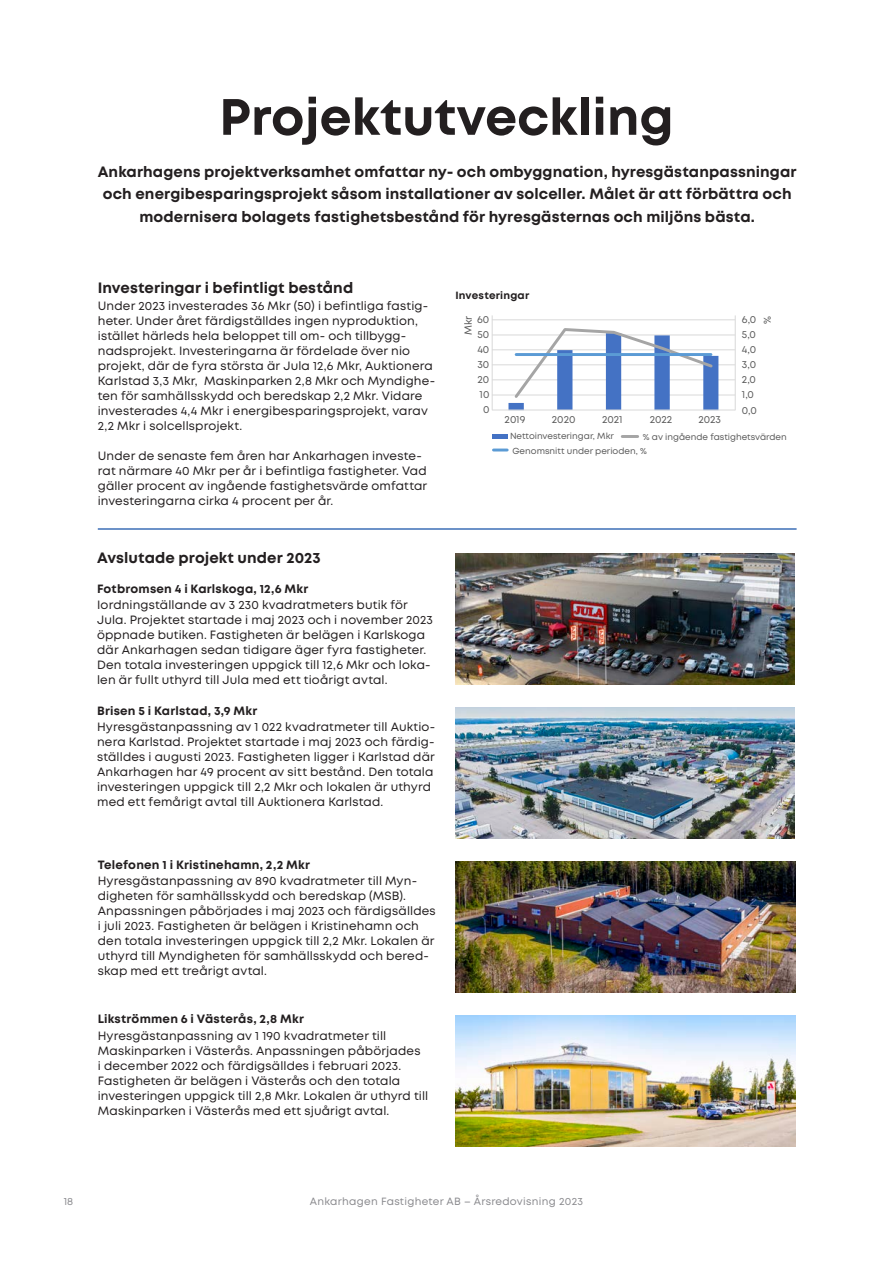
<style>
.page{position:relative;width:893px;height:1263px;background:#fff}
.page>*{position:absolute;margin:0;border:0;box-sizing:border-box;transform-origin:0 0}
.t1{font:700 51px "Mont";color:#231f20}
.Ingress_MW{font:700 15px/22.5px "Mont";letter-spacing:.01em;color:#231f20;text-align:center}
.Brödtext_MW{font:12px/15px "Mont";letter-spacing:.01em;color:#231f20}
.t2{font:700 12px "Mont";letter-spacing:.015em;color:#231f20}
.t3{font:10.5px "Mont";letter-spacing:.025em;color:#8a8a8e}
.INGRESS{font:700 10.5px "Mont";letter-spacing:.02em;color:#231f20}
.t4{font:10.35px "Mont";color:#595959}
.t5{font:8.85px/13.5px "Mont";color:#595959}
</style>
<div class="page">
<img style="left:455px;top:553px;width:339px;height:131px">
<img style="left:455px;top:707px;width:340px;height:131px">
<img style="left:455px;top:862px;width:340px;height:130px">
<img style="left:455px;top:1016px;width:340px;height:131px">
<hr style="left:492px;top:395px;width:243px;height:1px;background:#d9d9d9">
<hr style="left:492px;top:379px;width:243px;height:1px;background:#d9d9d9">
<hr style="left:492px;top:364px;width:243px;height:1px;background:#d9d9d9">
<hr style="left:492px;top:349px;width:243px;height:1px;background:#d9d9d9">
<hr style="left:492px;top:335px;width:243px;height:1px;background:#d9d9d9">
<hr style="left:492px;top:319px;width:243px;height:1px;background:#d9d9d9">
<hr style="left:492px;top:410px;width:243px;height:1px;background:#d9d9d9">
<svg style="left:508px;top:328px;width:210px;height:82px"></svg>
<hr style="left:516px;top:353px;width:195px;height:3px;background:#5b9bd5">
<hr style="left:492px;top:435px;width:15px;height:4px;background:#4472c4">
<hr style="left:622px;top:435px;width:16px;height:3px;background:#a5a5a5">
<svg style="left:493px;top:449px;width:14px;height:2px"></svg>
<hr style="left:492px;top:315px;width:1px;height:95px;background:#d9d9d9">
<hr style="left:735px;top:315px;width:1px;height:95px;background:#d9d9d9">
<hr style="left:98px;top:528px;width:699px;height:2px;background:#3d6fb7">
<p class="t1" style="left:219px;top:84px;width:456px">Projektutveckling</p>
<p class="Ingress_MW" style="left:98px;top:160px;width:700px">Ankarhagens projektverksamhet omfattar ny- och ombyggnation, hyresgästanpassningar och energibesparingsprojekt såsom installationer av solceller. Målet är att förbättra och modernisera bolagets fastighetsbestånd för hyresgästernas och miljöns bästa.</p>
<h2 class="Ingress_MW" style="left:98px;top:277px;width:257px">Investeringar i befintligt bestånd</h2>
<p class="Brödtext_MW" style="left:98px;top:298px;width:339px">Under 2023 investerades 36 Mkr (50) i befintliga fastig&shy;heter. Under året färdigställdes ingen nyproduktion, istället härleds hela beloppet till om- och tillbygg&shy;nadsprojekt. Investeringarna är fördelade över nio projekt, där de fyra största är Jula 12,6 Mkr, Auktionera Karlstad 3,3 Mkr, Maskinparken 2,8 Mkr och Myndighe&shy;ten för samhällsskydd och beredskap 2,2 Mkr. Vidare investerades 4,4 Mkr i energibesparingsprojekt, varav 2,2 Mkr i solcellsprojekt.</p>
<p class="Brödtext_MW" style="left:98px;top:448px;width:331px">Under de senaste fem åren har Ankarhagen investe&shy;rat närmare 40 Mkr per år i befintliga fastigheter. Vad gäller procent av ingående fastighetsvärde omfattar investeringarna cirka 4 procent per år.</p>
<h2 class="Ingress_MW" style="left:97px;top:546px;width:225px">Avslutade projekt under 2023</h2>
<h3 class="t2" style="left:97px;top:580px;width:213px">Fotbromsen 4 i Karlskoga, 12,6 Mkr</h3>
<p class="Brödtext_MW" style="left:97px;top:597px;width:337px">Iordningställande av 3 230 kvadratmeters butik för Jula. Projektet startade i maj 2023 och i november 2023 öppnade butiken. Fastigheten är belägen i Karlskoga där Ankarhagen sedan tidigare äger fyra fastigheter.<br>Den totala investeringen uppgick till 12,6 Mkr och loka&shy;len är fullt uthyrd till Jula med ett tioårigt avtal.</p>
<h3 class="t2" style="left:97px;top:703px;width:162px">Brisen 5 i Karlstad, 3,9 Mkr</h3>
<p class="Brödtext_MW" style="left:97px;top:720px;width:340px">Hyresgästanpassning av 1 022 kvadratmeter till Auktio&shy;nera Karlstad. Projektet startade i maj 2023 och färdig&shy;ställdes i augusti 2023. Fastigheten ligger i Karlstad där Ankarhagen har 49 procent av sitt bestånd. Den totala investeringen uppgick till 2,2 Mkr och lokalen är uthyrd med ett femårigt avtal till Auktionera Karlstad.</p>
<h3 class="t2" style="left:98px;top:857px;width:214px">Telefonen 1 i Kristinehamn, 2,2 Mkr</h3>
<p class="Brödtext_MW" style="left:98px;top:874px;width:339px">Hyresgästanpassning av 890 kvadratmeter till Myn&shy;digheten för samhällsskydd och beredskap (MSB).<br>Anpassningen påbörjades i maj 2023 och färdigsälldes i juli 2023. Fastigheten är belägen i Kristinehamn och den totala investeringen uppgick till 2,2 Mkr. Lokalen är uthyrd till Myndigheten för samhällsskydd och bered&shy;skap med ett treårigt avtal.</p>
<h3 class="t2" style="left:98px;top:1011px;width:208px">Likströmmen 6 i Västerås, 2,8 Mkr</h3>
<p class="Brödtext_MW" style="left:98px;top:1028px;width:332px">Hyresgästanpassning av 1 190 kvadratmeter till Maskinparken i Västerås. Anpassningen påbörjades<br>i december 2022 och färdigsälldes i februari 2023.<br>Fastigheten är belägen i Västerås och den totala investeringen uppgick till 2,8 Mkr. Lokalen är uthyrd till Maskinparken i Västerås med ett sjuårigt avtal.</p>
<p class="INGRESS" style="left:455px;top:288px;width:75px">Investeringar</p>
<p class="t4" style="left:462px;top:335px;width:21px;rotate:-90deg">Mkr</p>
<p class="t4" style="left:477px;top:313px;width:14px">60</p>
<p class="t4" style="left:478px;top:328px;width:13px">50</p>
<p class="t4" style="left:742px;top:313px;width:16px">6,0</p>
<p class="t4" style="left:742px;top:328px;width:16px">5,0</p>
<p class="t4" style="left:760px;top:324px;width:9px;rotate:-90deg">%</p>
<p class="t4" style="left:477px;top:343px;width:13px">40</p>
<p class="t4" style="left:742px;top:343px;width:16px">4,0</p>
<p class="t4" style="left:477px;top:358px;width:13px">30</p>
<p class="t4" style="left:742px;top:358px;width:16px">3,0</p>
<p class="t4" style="left:478px;top:373px;width:13px">20</p>
<p class="t4" style="left:742px;top:373px;width:16px">2,0</p>
<p class="t4" style="left:480px;top:388px;width:11px">10</p>
<p class="t4" style="left:742px;top:388px;width:14px">1,0</p>
<p class="t4" style="left:483px;top:403px;width:8px">0</p>
<p class="t4" style="left:505px;top:412px;width:22px">2019</p>
<p class="t4" style="left:552px;top:412px;width:25px">2020</p>
<p class="t4" style="left:602px;top:412px;width:22px">2021</p>
<p class="t4" style="left:650px;top:412px;width:24px">2022</p>
<p class="t4" style="left:698px;top:412px;width:24px">2023</p>
<p class="t4" style="left:742px;top:403px;width:16px">0,0</p>
<p class="t5" style="left:513px;top:430px;width:276px;text-indent:130px">% av ingående fastighetsvärden<br>Genomsnitt under perioden, %</p>
<p class="t5" style="left:510px;top:430px;width:105px">Nettoinvesteringar, Mkr</p>
<p class="t3" style="left:64px;top:1194px;width:11px">18</p>
<p class="t3" style="left:310px;top:1194px;width:275px">Ankarhagen Fastigheter AB – Årsredovisning 2023</p>
</div>
